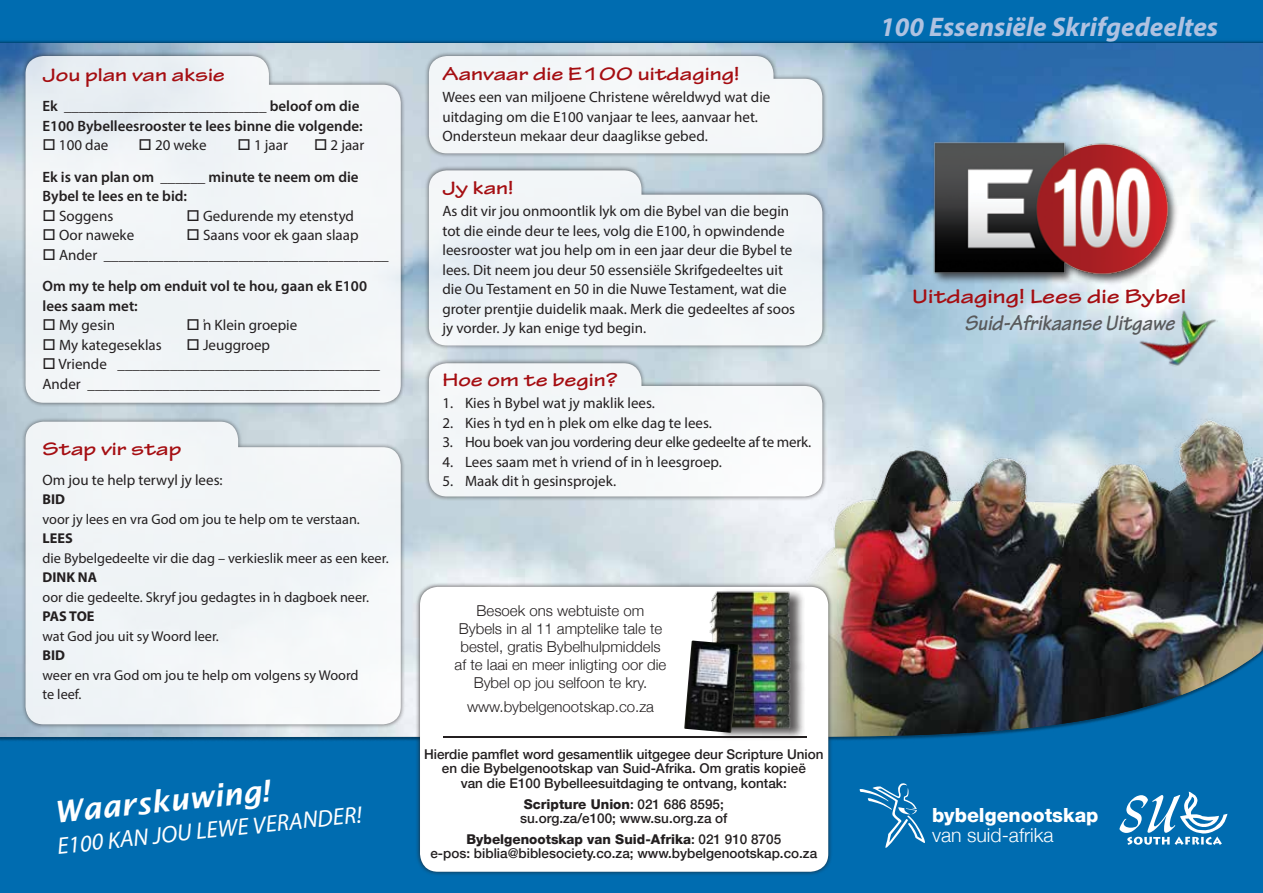
<style>
.page{position:relative;width:1263px;height:893px;background:#fff}
.page>*{position:absolute;margin:0;border:0;box-sizing:border-box;transform-origin:0 0}
.t1{font:italic 600 30px "Lucida Sans";color:#fff}
.t2{font:italic 700 27px "Myriad Pro";color:#afc2e1}
.t3{font:italic 23.7px "Myriad Pro";color:#fff}
.t4{font:italic 700 22.5px "Tekton Pro";color:#58595b}
.t5{font:700 expanded 21px "Tekton Pro";color:#a50e12}
.t6{font:700 expanded 19.5px "Tekton Pro";color:#a50e12}
.t7{font:800 19.5px "Helvetica Neue LT";color:#fff}
.t8{font:300 19.5px "Helvetica Neue LT";color:#fff}
.t9{font:15px/19.5px "Myriad Pro";color:#231f20}
.t10{font:600 15px/19.5px "Myriad Pro";color:#231f20}
.t11{font:300 15px/18px "Helvetica Neue LT";color:#231f20;text-align:center}
.t12{font:15px "Myriad Pro";letter-spacing:-.02em;color:#231f20}
.t13{font:14.25px/19.5px "Myriad Pro";color:#231f20}
.t14{font:700 14.25px "Myriad Pro";color:#231f20}
.t15{font:500 13.5px/14.7px "Helvetica Neue LT";color:#231f20;text-align:center}
.s1{font-weight:400}
.s2{font-weight:600}
.s3{font-weight:800}
</style>
<div class="page">
<img style="left:0;top:43px;width:1263px;height:192px">
<img style="left:0;top:235px;width:1263px;height:658px">
<div style="left:0;top:0;width:1263px;height:43px;background:#006cb0"></div>
<svg style="left:859px;top:783px;width:69px;height:69px;background:#207eb9"></svg>
<svg style="left:1119px;top:791px;width:108px;height:54px"></svg>
<div style="left:931px;top:140px;width:248px;height:145px;background:#231f20;opacity:.75"></div>
<img style="left:927px;top:136px;width:244px;height:143px">
<div style="left:424px;top:166px;width:403px;height:184px;background:#231f20;opacity:.75"></div>
<svg style="left:429px;top:170px;width:393px;height:175px;fill:#f0f5f7"></svg>
<div style="left:424px;top:359px;width:403px;height:142px;background:#231f20;opacity:.75"></div>
<svg style="left:429px;top:363px;width:393px;height:133px;fill:#f4f7f8"></svg>
<div style="left:21px;top:51px;width:384px;height:356px;background:#231f20;opacity:.75"></div>
<svg style="left:26px;top:56px;width:375px;height:347px;fill:#f1f4f7"></svg>
<div style="left:21px;top:417px;width:384px;height:312px;background:#231f20;opacity:.75"></div>
<div style="left:26px;top:422px;width:375px;height:302px;background:#f1f5f7"></div>
<div style="left:424px;top:51px;width:403px;height:107px;background:#231f20;opacity:.75"></div>
<div style="left:429px;top:56px;width:393px;height:97px;background:#f4f7f8"></div>
<div style="left:415px;top:582px;width:418px;height:294px;background:#231f20;opacity:.75"></div>
<div style="left:420px;top:587px;width:408px;height:285px;background:#fff;border-radius:18px"></div>
<div style="left:711px;top:588px;width:95px;height:152px;background:#231f20;opacity:.75"></div>
<img style="left:708px;top:586px;width:85px;height:146px">
<img style="left:684px;top:641px;width:55px;height:92px">
<hr style="left:443px;top:736px;width:364px;height:2px;background:#231f20">
<h3 class="t6" style="left:43px;top:63px;width:184px">Jou plan van aksie</h3>
<p class="t10" style="left:43px;top:96px;width:322px">Ek ___________________________ beloof om die<br>E100 Bybelleesrooster te lees binne die volgende:</p>
<p class="t9" style="left:43px;top:135px;width:67px">□ 100 dae</p>
<p class="t9" style="left:139px;top:135px;width:69px">□ 20 weke</p>
<p class="t9" style="left:238px;top:135px;width:52px">□ 1 jaar</p>
<p class="t10" style="left:43px;top:129px;width:323px;line-height:31.5px;text-indent:272px">□ <span class="s1">2 jaar<br></span>Ek is van plan om ______ minute te neem om die</p>
<p class="t10" style="left:43px;top:186px;width:146px">Bybel te lees en te bid:</p>
<p class="t9" style="left:43px;top:206px;width:72px">□ Soggens</p>
<p class="t9" style="left:187px;top:206px;width:169px">□ Gedurende my etenstyd</p>
<p class="t9" style="left:43px;top:225px;width:93px">□ Oor naweke</p>
<p class="t9" style="left:187px;top:225px;width:174px">□ Saans voor ek gaan slaap</p>
<p class="t9" style="left:43px;top:239px;width:348px;line-height:31.5px">□ Ander ______________________________________<br><span class="s2">Om my te help om enduit vol te hou, gaan ek E100</span></p>
<p class="t10" style="left:43px;top:296px;width:97px">lees saam met:</p>
<p class="t9" style="left:43px;top:315px;width:74px">□ My gesin</p>
<p class="t9" style="left:187px;top:315px;width:112px">□ ŉ Klein groepie</p>
<p class="t9" style="left:43px;top:335px;width:121px">□ My kategeseklas</p>
<p class="t9" style="left:187px;top:335px;width:85px">□ Jeuggroep</p>
<p class="t9" style="left:43px;top:354px;width:339px">□ Vriende ___________________________________<br>Ander _______________________________________</p>
<h3 class="t6" style="left:43px;top:437px;width:140px">Stap vir stap</h3>
<p class="t9" style="left:43px;top:470px;width:182px">Om jou te help terwyl jy lees:</p>
<p class="t14" style="left:43px;top:490px;width:24px">BID</p>
<p class="t13" style="left:43px;top:509px;width:319px">voor jy lees en vra God om jou te help om te verstaan.</p>
<p class="t14" style="left:43px;top:529px;width:32px">LEES</p>
<p class="t13" style="left:43px;top:548px;width:348px">die Bybelgedeelte vir die dag – verkieslik meer as een keer.</p>
<p class="t14" style="left:43px;top:568px;width:56px">DINK NA</p>
<p class="t13" style="left:43px;top:587px;width:328px">oor die gedeelte. Skryf jou gedagtes in ŉ dagboek neer.</p>
<p class="t14" style="left:43px;top:607px;width:54px">PAS TOE</p>
<p class="t13" style="left:43px;top:626px;width:178px">wat God jou uit sy Woord leer.</p>
<p class="t14" style="left:43px;top:646px;width:24px">BID</p>
<p class="t13" style="left:43px;top:665px;width:318px">weer en vra God om jou te help om volgens sy Woord te leef.</p>
<h3 class="t6" style="left:442px;top:62px;width:298px">Aanvaar die E100 uitdaging!</h3>
<p class="t9" style="left:442px;top:87px;width:329px">Wees een van miljoene Christene wêreldwyd wat die uitdaging om die E100 vanjaar te lees, aanvaar het.<br>Ondersteun mekaar deur daaglikse gebed.</p>
<h3 class="t6" style="left:442px;top:176px;width:73px">Jy kan!</h3>
<p class="t9" style="left:442px;top:201px;width:354px">As dit vir jou onmoontlik lyk om die Bybel van die begin tot die einde deur te lees, volg die E100, ŉ opwindende leesrooster wat jou help om in een jaar deur die Bybel te lees. Dit neem jou deur 50 essensiële Skrifgedeeltes uit die Ou Testament en 50 in die Nuwe Testament, wat die groter prentjie duidelik maak. Merk die gedeeltes af soos jy vorder. Jy kan enige tyd begin.</p>
<h3 class="t6" style="left:442px;top:368px;width:176px">Hoe om te begin?</h3>
<p class="t9" style="left:442px;top:393px;width:214px">1. Kies ŉ Bybel wat jy maklik lees.</p>
<p class="t9" style="left:442px;top:413px;width:271px">2. Kies ŉ tyd en ŉ plek om elke dag te lees.</p>
<p class="t12" style="left:442px;top:433px;width:370px">3. Hou boek van jou vordering deur elke gedeelte af te merk.</p>
<p class="t9" style="left:442px;top:452px;width:281px">4. Lees saam met ŉ vriend of in ŉ leesgroep.</p>
<p class="t9" style="left:442px;top:471px;width:175px">5. Maak dit ŉ gesinsprojek.</p>
<p class="t11" style="left:455px;top:602px;width:213px">Besoek ons webtuiste om<br>Bybels in al 11 amptelike tale te bestel, gratis Bybelhulpmiddels af te laai en meer inligting oor die<br>Bybel op jou selfoon te kry.</p>
<p class="t11" style="left:467px;top:698px;width:189px">www.bybelgenootskap.co.za</p>
<h2 class="t2" style="left:880px;top:9px;width:339px">100 Essensiële Skrifgedeeltes</h2>
<h3 class="t5" style="left:912px;top:284px;width:275px">Uitdaging! Lees die Bybel</h3>
<h3 class="t4" style="left:964px;top:310px;width:211px">Suid-Afrikaanse Uitgawe</h3>
<p class="t15" style="left:424px;top:746px;width:401px">Hierdie pamflet word gesamentlik uitgegee deur Scripture Union en die Bybelgenootskap van Suid-Afrika. Om gratis kopieë<br>van die E100 Bybelleesuitdaging te ontvang, kontak:</p>
<p class="t15" style="left:520px;top:797px;width:209px;line-height:13.5px;text-align:left"><span class="s3">Scripture Union</span>: 021 686 8595; su.org.za/e100; www.su.org.za of</p>
<p class="t15" style="left:430px;top:831px;width:388px;line-height:14.2px"><span class="s3">Bybelgenootskap van Suid-Afrika</span>: 021 910 8705<br>e-pos: biblia@biblesociety.co.za; www.bybelgenootskap.co.za</p>
<h1 class="t1" style="left:52px;top:796px;width:217px;rotate:-6deg">Waarskuwing!</h1>
<h3 class="t3" style="left:56px;top:832px;width:308px;rotate:-6deg">E100 KAN JOU LEWE VERANDER!</h3>
<h3 class="t7" style="left:932px;top:804px;width:168px">bybelgenootskap</h3>
<h3 class="t8" style="left:932px;top:823px;width:123px">van suid-afrika</h3>
</div>
